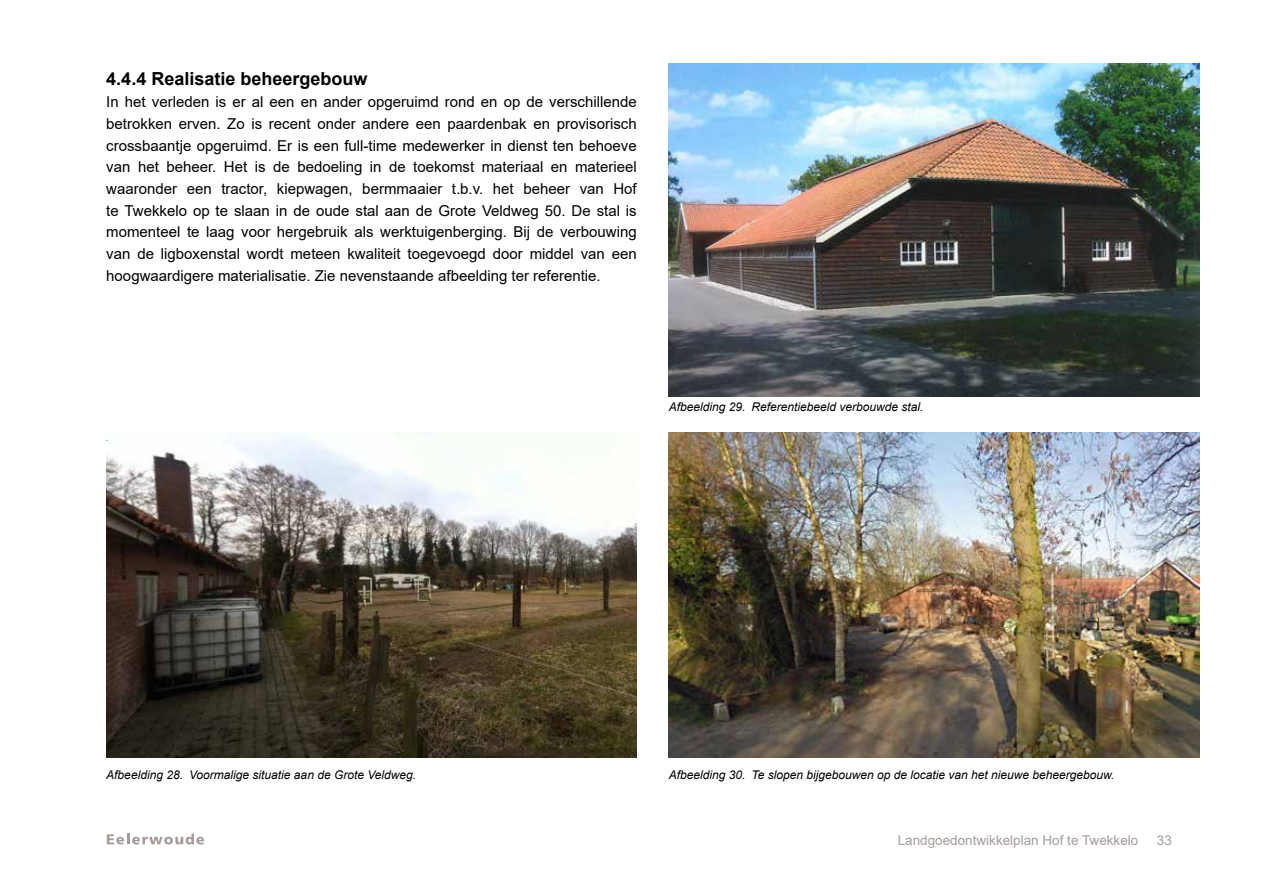
<style>
.page{position:relative;width:1263px;height:893px;background:#fff}
.page>*{position:absolute;margin:0;border:0;box-sizing:border-box;transform-origin:0 0}
.t1{font:700 18px "Arial";color:#000}
.t2{font:15px/21.8px "Arial";color:#000;text-align:justify}
.t3{font:13.5px "Arial";color:#a59c99}
.t4{font:italic 12px "Arial";color:#000}
</style>
<div class="page">
<svg style="left:107px;top:834px;width:97px;height:10px"></svg>
<img style="left:669px;top:432px;width:530px;height:326px">
<img style="left:669px;top:64px;width:530px;height:333px">
<img style="left:106px;top:432px;width:531px;height:326px">
<p class="t1" style="left:106px;top:66px;width:263px">4.4.4 Realisatie beheergebouw</p>
<p class="t2" style="left:106px;top:91px;width:532px">In het verleden is er al een en ander opgeruimd rond en op de verschillende betrokken erven. Zo is recent onder andere een paardenbak en provisorisch crossbaantje opgeruimd. Er is een full-time medewerker in dienst ten behoeve van het beheer. Het is de bedoeling in de toekomst materiaal en materieel waaronder een tractor, kiepwagen, bermmaaier t.b.v. het beheer van Hof te Twekkelo op te slaan in de oude stal aan de Grote Veldweg 50. De stal is momenteel te laag voor hergebruik als werktuigenberging. Bij de verbouwing van de ligboxenstal wordt meteen kwaliteit toegevoegd door middel van een hoogwaardigere materialisatie. Zie nevenstaande afbeelding ter referentie.</p>
<p class="t4" style="left:669px;top:399px;width:256px">Afbeelding 29. Referentiebeeld verbouwde stal.</p>
<p class="t4" style="left:106px;top:767px;width:311px">Afbeelding 28. Voormalige situatie aan de Grote Veldweg.</p>
<p class="t4" style="left:669px;top:767px;width:447px">Afbeelding 30. Te slopen bijgebouwen op de locatie van het nieuwe beheergebouw.</p>
<p class="t3" style="left:898px;top:830px;width:242px">Landgoedontwikkelplan Hof te Twekkelo</p>
<p class="t3" style="left:1157px;top:830px;width:17px">33</p>
</div>
